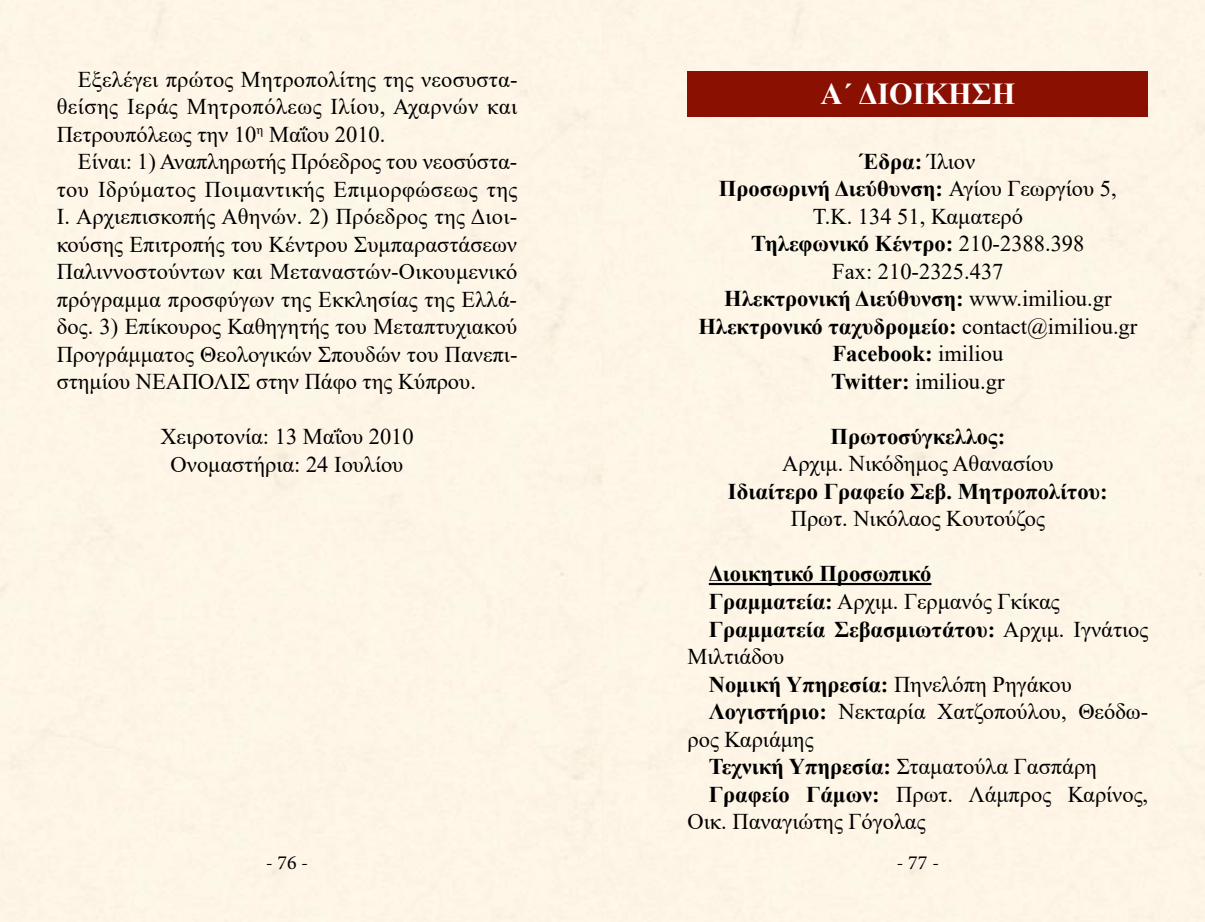
<style>
.page{position:relative;width:1205px;height:922px;background:#fff}
.page>*{position:absolute;margin:0;border:0;box-sizing:border-box;transform-origin:0 0}
.t1{font:700 30.25px "Times New Roman";color:#fff}
.t2{font:22.5px/27.5px "Times New Roman";color:#000;text-align:justify}
.t3{font:700 22.5px "Times New Roman";color:#000}
.t4{font:20px "Minion Pro 2";color:#000}
.s1{font-weight:700}
.s2{font-weight:400}
</style>
<div class="page">
<div style="left:687px;top:71px;width:461px;height:46px;background:#8a1002"></div>
<hr style="left:709px;top:582px;width:222px;height:3px;background:#000">
<p class="t2" style="left:57px;top:64px;width:462px;text-indent:21px">Εξελέγει πρώτος Μητροπολίτης της νεοσυστα&shy;θείσης Ιεράς Μητροπόλεως Ιλίου, Αχαρνών και Πετρουπόλεως την 10<sup>η</sup> Μαΐου 2010.</p>
<p class="t2" style="left:57px;top:147px;width:462px;text-indent:21px">Είναι: 1) Αναπληρωτής Πρόεδρος του νεοσύστα&shy;του Ιδρύματος Ποιμαντικής Επιμορφώσεως της Ι. Αρχιεπισκοπής Αθηνών. 2) Πρόεδρος της Διοι&shy;κούσης Επιτροπής του Κέντρου Συμπαραστάσεων Παλιννοστούντων και Μεταναστών-Οικουμενικό πρόγραμμα προσφύγων της Εκκλησίας της Ελλά&shy;δος. 3) Επίκουρος Καθηγητής του Μεταπτυχιακού Προγράμματος Θεολογικών Σπουδών του Πανεπι&shy;στημίου ΝΕΑΠΟΛΙΣ στην Πάφο της Κύπρου.</p>
<p class="t2" style="left:160px;top:422px;width:255px;text-align:center">Χειροτονία: 13 Μαΐου 2010<br>Ονομαστήρια: 24 Ιουλίου</p>
<h1 class="t1" style="left:820px;top:72px;width:197px">Α΄ ΔΙΟΙΚΗΣΗ</h1>
<p class="t2" style="left:698px;top:147px;width:440px;text-align:center"><span class="s1">Έδρα:</span> Ίλιον<br><span class="s1">Προσωρινή Διεύθυνση:</span> Αγίου Γεωργίου 5,<br>Τ.Κ. 134 51, Καματερό<br><span class="s1">Τηλεφωνικό Κέντρο:</span> 210-2388.398<br>Fax: 210-2325.437<br><span class="s1">Ηλεκτρονική Διεύθυνση:</span> www.imiliou.gr<br><span class="s1">Ηλεκτρονικό ταχυδρομείο:</span> contact@imiliou.gr<br><span class="s1">Facebook:</span> imiliou<br><span class="s1">Twitter:</span> imiliou.gr</p>
<p class="t3" style="left:830px;top:420px;width:176px">Πρωτοσύγκελλος:</p>
<p class="t2" style="left:782px;top:449px;width:273px">Αρχιμ. Νικόδημος Αθανασίου</p>
<p class="t3" style="left:728px;top:475px;width:381px">Ιδιαίτερο Γραφείο Σεβ. Μητροπολίτου:</p>
<p class="t2" style="left:791px;top:504px;width:256px">Πρωτ. Νικόλαος Κουτούζος</p>
<p class="t3" style="left:709px;top:557px;width:224px">Διοικητικό Προσωπικό</p>
<p class="t2" style="left:709px;top:587px;width:352px"><span class="s1">Γραμματεία:</span> Αρχιμ. Γερμανός Γκίκας</p>
<p class="t3" style="left:709px;top:612px;width:441px">Γραμματεία Σεβασμιωτάτου: <span class="s2">Αρχιμ. Ιγνάτιος</span></p>
<p class="t2" style="left:687px;top:642px;width:98px">Μιλτιάδου</p>
<p class="t3" style="left:709px;top:667px;width:364px">Nομική Υπηρεσία: <span class="s2">Πηνελόπη Ρηγάκου</span></p>
<p class="t2" style="left:709px;top:697px;width:441px"><span class="s1">Λογιστήριο:</span> Νεκταρία Χατζοπούλου, Θεόδω-</p>
<p class="t2" style="left:687px;top:724px;width:128px">ρος Καριάμης</p>
<p class="t2" style="left:709px;top:751px;width:390px"><span class="s1">Τεχνική Υπηρεσία:</span> Σταματούλα Γασπάρη</p>
<p class="t2" style="left:709px;top:779px;width:441px"><span class="s1">Γραφείο Γάμων:</span> Πρωτ. Λάμπρος Καρίνος,</p>
<p class="t2" style="left:687px;top:806px;width:240px">Οικ. Παναγιώτης Γόγολας</p>
<p class="t4" style="left:266px;top:849px;width:44px">- 76 -</p>
<p class="t4" style="left:896px;top:849px;width:44px">- 77 -</p>
</div>
